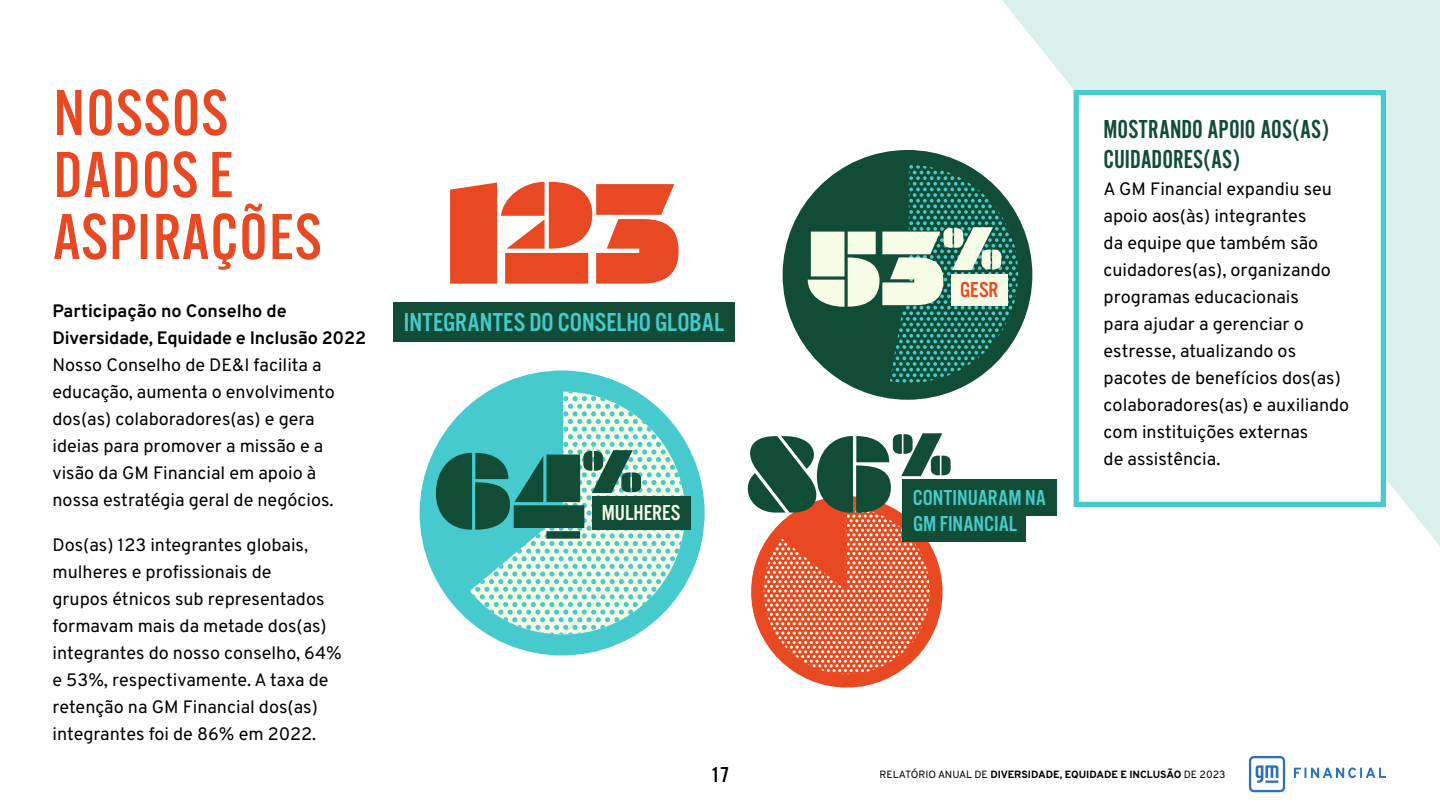
<style>
.page{position:relative;width:1440px;height:810px;background:#fff}
.page>*{position:absolute;margin:0;border:0;box-sizing:border-box;transform-origin:0 0}
.t1{font:142.2px "Milka";color:#e84923}
.t2{font:105.15px "Milka";color:#104c36}
.t3{font:105.15px "Milka";color:#f7fce6}
.t4{font:105px "Milka";color:#104c36}
.t5{font:500 63px/62px "Alternate Gothic ATF";letter-spacing:.02em;color:#e84923}
.t6{font:27px/30px "Alternate Got No 2 D";color:#104c36}
.t7{font:27px "Alternate Got No 3 D";color:#46cacd}
.t8{font:22.5px "Alternate Got No 3 D";color:#46cacd}
.t9{font:22.5px "Alternate Got No 3 D";color:#f7fce6}
.t10{font:22.5px "Alternate Got No 3 D";color:#e84923}
.t11{font:22.5px "Alternate Got No 3 D";color:#000}
.t12{font:18px/27px "Overpass";color:#000}
.t13{font:700 18px/27px "Overpass";letter-spacing:-.01em;color:#000}
.t14{font:800 10.5px "Overpass";color:#000}
.s1{font-weight:400}
</style>
<div class="page">
<svg style="left:1002px;top:0;width:438px;height:546px;fill:#d9f0ed"></svg>
<svg style="left:1249px;top:756px;width:137px;height:36px"></svg>
<div style="left:751px;top:496px;width:192px;height:192px;background:#e84923;border-radius:50%"></div>
<svg style="left:764px;top:508px;width:166px;height:167px"></svg>
<div style="left:393px;top:303px;width:342px;height:39px;background:#104c36"></div>
<div style="left:420px;top:370px;width:285px;height:286px;background:#46cacd;border-radius:50%"></div>
<svg style="left:470px;top:392px;width:215px;height:242px"></svg>
<div style="left:783px;top:150px;width:249px;height:250px;background:#104c36;border-radius:50%"></div>
<svg style="left:890px;top:165px;width:128px;height:218px"></svg>
<div style="left:592px;top:496px;width:98px;height:33px;background:#104c36"></div>
<div style="left:902px;top:480px;width:155px;height:36px;background:#104c36"></div>
<div style="left:951px;top:274px;width:56px;height:31px;background:#f7fce6"></div>
<div style="left:902px;top:506px;width:124px;height:36px;background:#104c36"></div>
<div style="left:1074px;top:90px;width:312px;height:417px;background:#fff;border:5px solid #46cacd"></div>
<h3 class="t5" style="left:54px;top:81px;width:270px">NOSSOS<br>DADOS E<br>ASPIRAÇÕES</h3>
<p class="t13" style="left:52px;top:297px;width:315px">Participação no Conselho de<br>Diversidade, Equidade e Inclusão 2022</p>
<p class="t12" style="left:52px;top:351px;width:284px">Nosso Conselho de DE&amp;I facilita a educação, aumenta o envolvimento dos(as) colaboradores(as) e gera ideias para promover a missão e a visão da GM Financial em apoio à nossa estratégia geral de negócios.</p>
<p class="t12" style="left:52px;top:531px;width:291px">Dos(as) 123 integrantes globais, mulheres e profissionais de<br>grupos étnicos sub representados formavam mais da metade dos(as) integrantes do nosso conselho, 64% e 53%, respectivamente. A taxa de retenção na GM Financial dos(as) integrantes foi de 86% em 2022.</p>
<h1 class="t1" style="left:447px;top:103px;width:234px">123</h1>
<h3 class="t7" style="left:404px;top:308px;width:322px">INTEGRANTES DO CONSELHO GLOBAL</h3>
<h2 class="t3" style="left:806px;top:172px;width:197px">53<sup>%</sup></h2>
<p class="t10" style="left:960px;top:278px;width:40px">GESR</p>
<h2 class="t2" style="left:435px;top:395px;width:209px">64<sup>%</sup></h2>
<p class="t9" style="left:602px;top:501px;width:80px">MULHERES</p>
<h3 class="t4" style="left:747px;top:378px;width:206px">86<sup>%</sup></h3>
<p class="t8" style="left:913px;top:486px;width:135px">CONTINUARAM NA</p>
<p class="t8" style="left:913px;top:512px;width:106px">GM FINANCIAL</p>
<h3 class="t6" style="left:1104px;top:115px;width:227px">MOSTRANDO APOIO AOS(AS)<br>CUIDADORES(AS)</h3>
<p class="t12" style="left:1104px;top:175px;width:247px">A GM Financial expandiu seu apoio aos(às) integrantes<br>da equipe que também são cuidadores(as), organizando programas educacionais<br>para ajudar a gerenciar o estresse, atualizando os pacotes de benefícios dos(as) colaboradores(as) e auxiliando com instituições externas<br>de assistência.</p>
<p class="t11" style="left:711px;top:762px;width:20px">17</p>
<p class="t14" style="left:880px;top:768px;width:347px"><span class="s1">RELATÓRIO ANUAL DE</span> DIVERSIDADE, EQUIDADE E INCLUSÃO <span class="s1">DE 2023</span></p>
</div>
